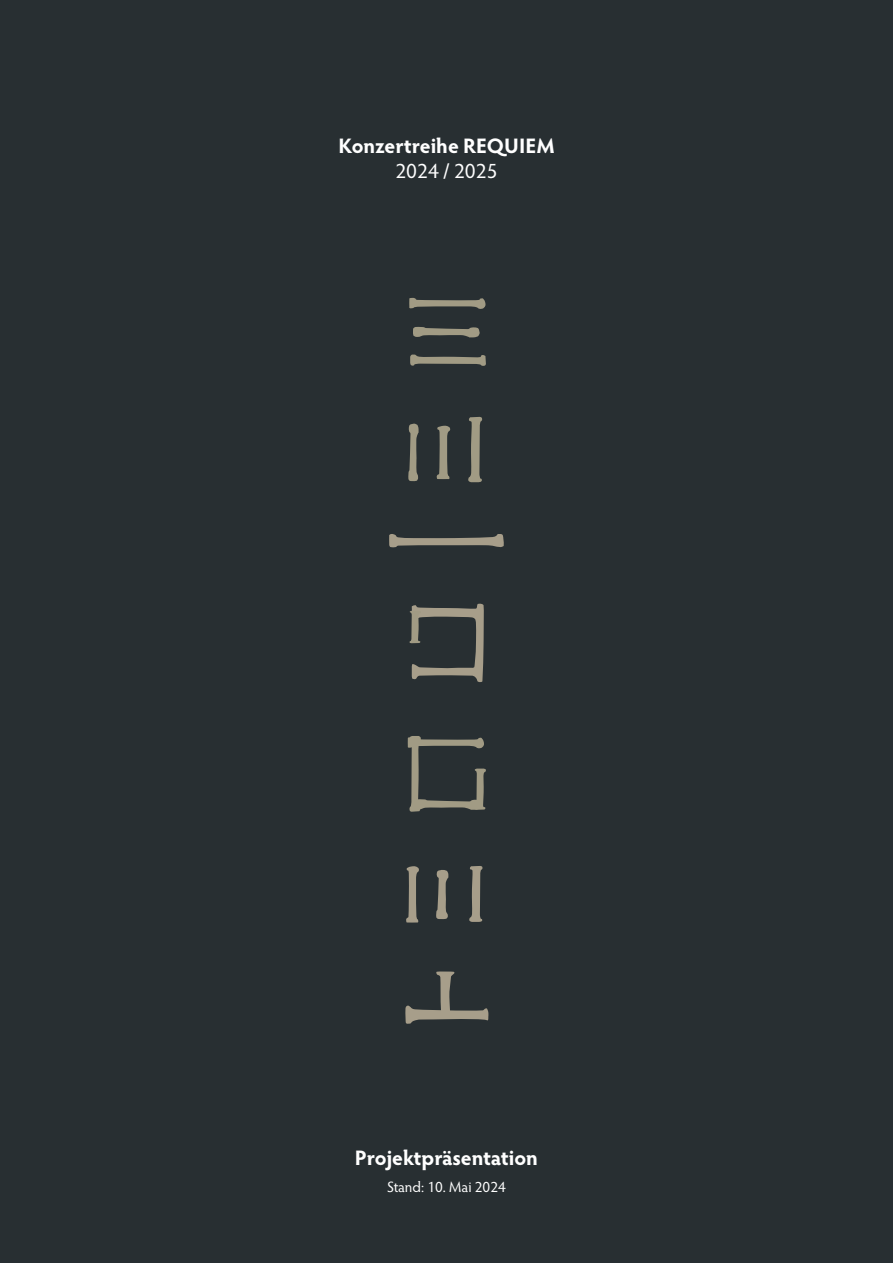
<style>
.page{position:relative;width:893px;height:1263px;background:#282f32}
.page>*{position:absolute;margin:0;border:0;box-sizing:border-box;transform-origin:0 0}
.t1{font:700 21px "Hypatia Sans Pro";color:#fff}
.t2{font:21px "Hypatia Sans Pro";color:#fff}
.t3{font:15px "Hypatia Sans Pro";color:#fff}
</style>
<div class="page">
<svg style="left:405px;top:971px;width:84px;height:53px"></svg>
<svg style="left:469px;top:866px;width:14px;height:56px"></svg>
<svg style="left:436px;top:870px;width:12px;height:49px"></svg>
<svg style="left:406px;top:866px;width:13px;height:57px"></svg>
<svg style="left:407px;top:736px;width:79px;height:76px"></svg>
<svg style="left:409px;top:603px;width:75px;height:79px"></svg>
<svg style="left:389px;top:534px;width:115px;height:13px"></svg>
<svg style="left:436px;top:426px;width:14px;height:53px"></svg>
<svg style="left:408px;top:423px;width:11px;height:58px"></svg>
<svg style="left:468px;top:417px;width:14px;height:65px"></svg>
<svg style="left:409px;top:298px;width:77px;height:11px"></svg>
<svg style="left:413px;top:327px;width:67px;height:10px"></svg>
<svg style="left:410px;top:354px;width:76px;height:12px"></svg>
<p class="t1" style="left:338px;top:137px;width:218px">Konzertreihe REQUIEM</p>
<p class="t2" style="left:395px;top:163px;width:104px">2024 / 2025</p>
<p class="t1" style="left:355px;top:1150px;width:185px">Projektpräsentation</p>
<p class="t3" style="left:387px;top:1181px;width:120px">Stand: 10. Mai 2024</p>
</div>
